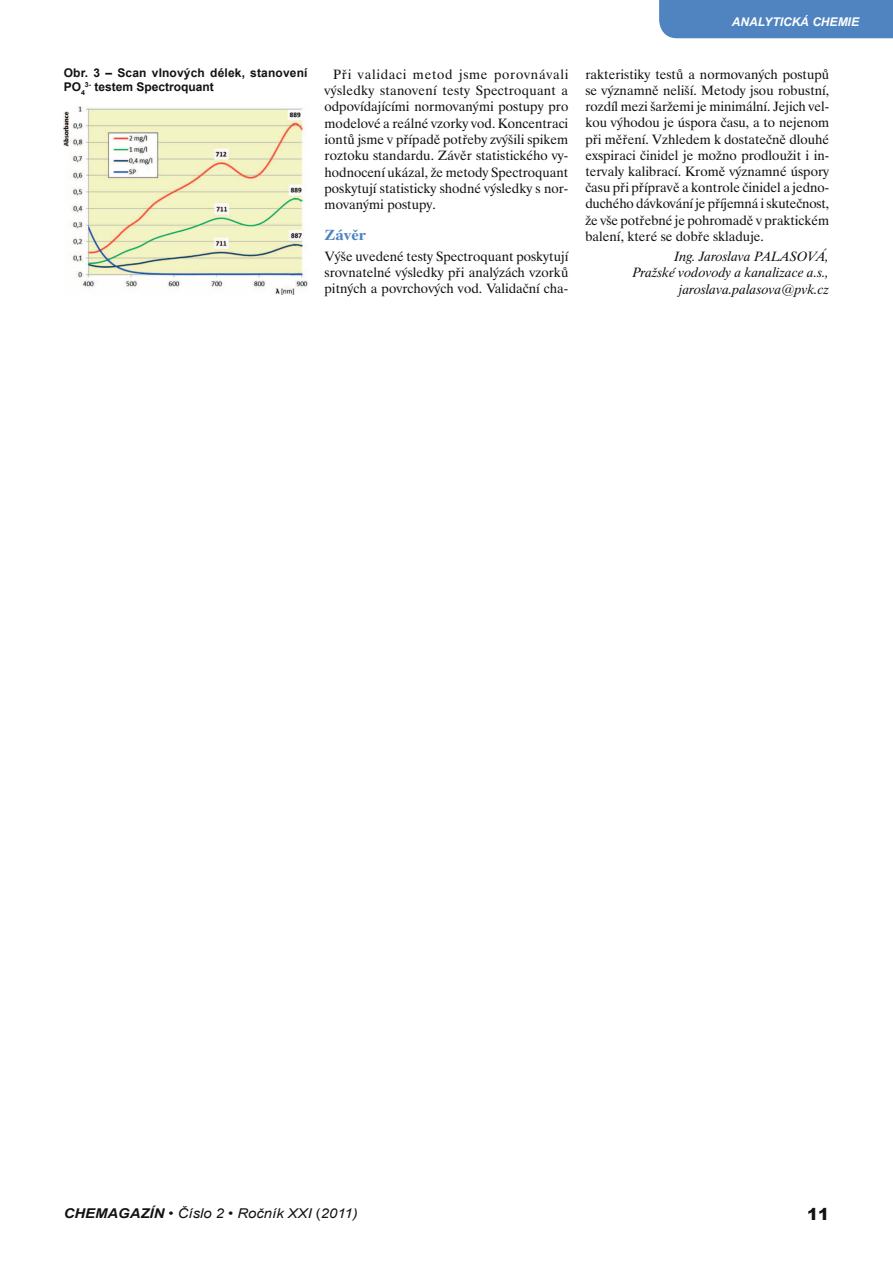
<style>
.page{position:relative;width:893px;height:1263px;background:#fff}
.page>*{position:absolute;margin:0;border:0;box-sizing:border-box;transform-origin:0 0}
.t1{font:900 16.5px "Arial";color:#121311}
.Mezinadpis{font:700 15px "Dutch 801 BTCE";color:#4f84c1;scale:1.1 1}
.Základní_text{font:13.5px/16.4px "Dutch 801 BTCE";color:#121311;text-align:justify}
.Jméno_autora_za_odst{font:italic 13.5px/16.2px "Dutch 801 BTCE";color:#121311;text-align:right}
.t2{font:italic 13.5px "Arial";color:#121311;scale:1.1 1}
.Obr_Tab{font:700 12px/14.4px "Arial";letter-spacing:.01em;color:#121311}
.Hlavička{font:italic 700 12px "Arial";color:#fff}
.s1{font-weight:700}
.s2{font-style:normal}
</style>
<div class="page">
<div style="left:659px;top:0;width:234px;height:38px;background:#4f84c1"></div>
<img style="left:64px;top:106px;width:243px;height:188px">
<p class="Obr_Tab" style="left:64px;top:66px;width:245px">Obr. 3 – Scan vlnových délek, stanovení<br>PO<sub>4</sub><sup>3-</sup> testem Spectroquant</p>
<p class="Základní_text" style="left:325px;top:66px;width:245px;text-indent:8px">Při validaci metod jsme porovnávali výsledky stanovení testy Spectroquant a odpovídajícími normovanými postupy pro modelové a reálné vzorky vod. Koncentraci iontů jsme v případě potřeby zvýšili spikem roztoku standardu. Závěr statistického vy&shy;hodnocení ukázal, že metody Spectroquant poskytují statisticky shodné výsledky s nor&shy;movanými postupy.</p>
<p class="Mezinadpis" style="left:325px;top:226px;width:39px">Závěr</p>
<p class="Základní_text" style="left:325px;top:248px;width:245px">Výše uvedené testy Spectroquant poskytují srovnatelné výsledky při analýzách vzorků pitných a povrchových vod. Validační cha-</p>
<p class="Hlavička" style="left:732px;top:14px;width:129px">ANALYTICKÁ CHEMIE</p>
<p class="Základní_text" style="left:585px;top:66px;width:245px">rakteristiky testů a normovaných postupů se významně neliší. Metody jsou robustní, rozdíl mezi šaržemi je minimální. Jejich vel&shy;kou výhodou je úspora času, a to nejenom při měření. Vzhledem k dostatečně dlouhé exspiraci činidel je možno prodloužit i in&shy;tervaly kalibrací. Kromě významné úspory času při přípravě a kontrole činidel a jedno&shy;duchého dávkování je příjemná i skutečnost, že vše potřebné je pohromadě v praktickém balení, které se dobře skladuje.</p>
<p class="Jméno_autora_za_odst" style="left:633px;top:248px;width:198px">Ing. Jaroslava PALASOVÁ,<br>Pražské vodovody a kanalizace a.s., jaroslava.palasova@pvk.cz</p>
<p class="t2" style="left:64px;top:1204px;width:269px"><span class="s1">CHEMAGAZÍN</span> • Číslo 2 • Ročník XXI <span class="s2">(</span>2011)</p>
<p class="t1" style="left:807px;top:1202px;width:24px">11</p>
</div>
